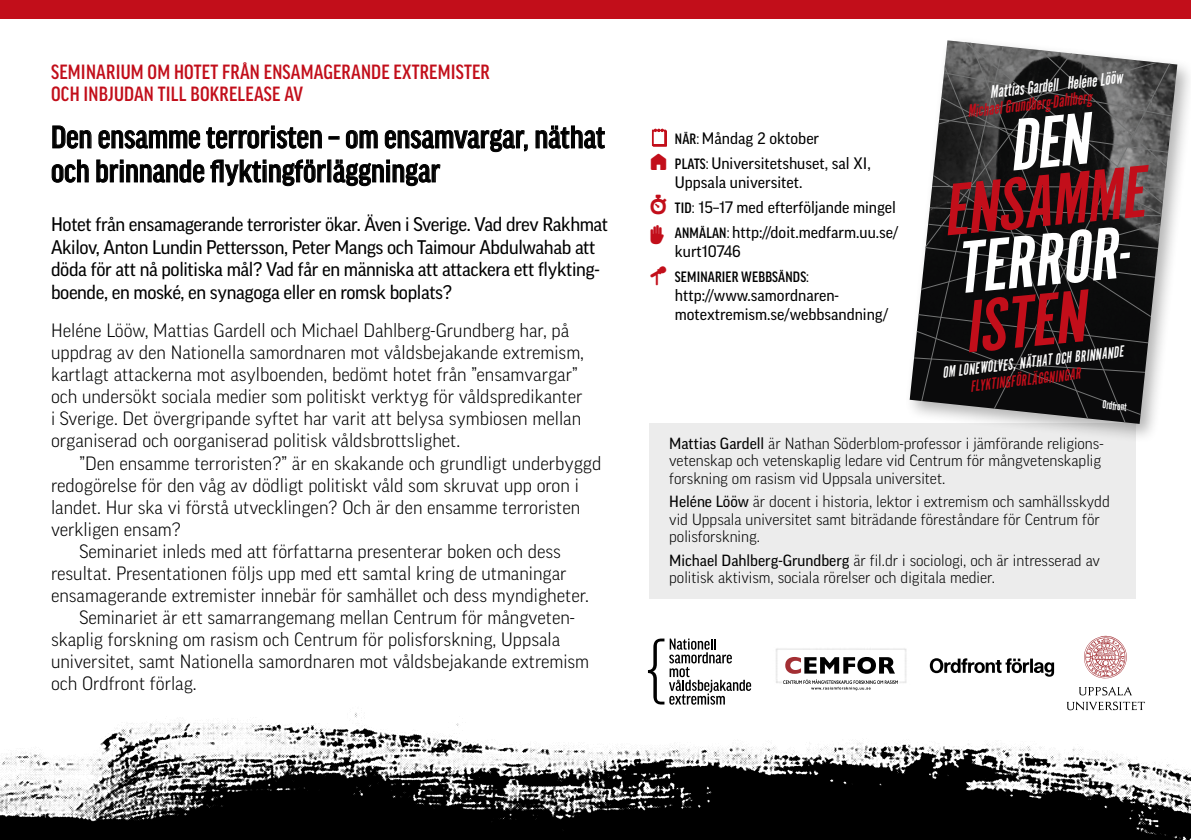
<style>
.page{position:relative;width:1191px;height:840px;background:#fff}
.page>*{position:absolute;margin:0;border:0;box-sizing:border-box;transform-origin:0 0}
.t1{font:italic 76.8px/59.6px "Alternate Got No 1 D";color:#fff;scale:1.09 1}
.t2{font:italic 76.2px "Alternate Got No 1 D";color:#c20e1a;scale:1.08 1}
.t3{font:500 condensed 33.6px/34px "Good Headline OT";color:#000}
.t4{font:500 condensed 22px/22px "Good Headline OT";letter-spacing:.01em;color:#c20e1a}
.t5{font:19px/22.8px "Good LF";letter-spacing:-.02em;color:#000}
.t6{font:300 18.6px/22px "Good";color:#000}
.t7{font:italic 18.6px "Alternate Got No 1 D";color:#c20e1a;scale:.93 1}
.t8{font:italic 18.6px "Alternate Got No 1 D";color:#fff;scale:.93 1}
.t9{font:italic 16.8px "Alternate Got No 1 D";color:#fff;scale:.93 1}
.t10{font:italic 16.8px "Alternate Got No 1 D";color:#c20e1a;scale:.93 1}
.t11{font:16px/24.8px "Good Pro News";color:#000}
.t12{font:500 condensed 16px "Good Headline OT";letter-spacing:.01em;color:#000}
.t13{font:300 15.6px/17.6px "Good";color:#000}
.t14{font:12.2px "Alternate Got No 1 D";color:#fff;scale:.95 1}
.s1{font-family:"Good Headline OT";font-weight:500;font-stretch:condensed}
.s2{font-size:69.6px}
.s3{color:#c20e1a}
.s4{font-family:"Good LF";font-weight:400}
</style>
<div class="page">
<img style="left:0;top:684px;width:1191px;height:155px">
<svg style="left:52px;top:125px;width:39px;height:23px"></svg>
<svg style="left:99px;top:130px;width:101px;height:18px"></svg>
<svg style="left:206px;top:126px;width:116px;height:23px"></svg>
<svg style="left:329px;top:136px;width:10px;height:3px"></svg>
<svg style="left:346px;top:130px;width:32px;height:18px"></svg>
<svg style="left:385px;top:129px;width:142px;height:23px"></svg>
<svg style="left:535px;top:125px;width:70px;height:23px"></svg>
<svg style="left:52px;top:159px;width:37px;height:23px"></svg>
<svg style="left:96px;top:159px;width:108px;height:24px"></svg>
<svg style="left:210px;top:159px;width:116px;height:27px"></svg>
<svg style="left:333px;top:159px;width:107px;height:27px"></svg>
<div style="left:649px;top:423px;width:486px;height:175px;background:#ececec"></div>
<div style="left:904px;top:35px;width:287px;height:407px;background:#000;opacity:.3"></div>
<img style="left:768px;top:648px;width:145px;height:48px">
<svg style="left:929px;top:658px;width:125px;height:18px"></svg>
<svg style="left:1079px;top:686px;width:53px;height:9px"></svg>
<svg style="left:1066px;top:701px;width:79px;height:9px"></svg>
<svg style="left:1084px;top:635px;width:43px;height:43px"></svg>
<svg style="left:648px;top:638px;width:103px;height:66px"></svg>
<div style="left:0;top:0;width:1191px;height:18px;background:#c20e1a"></div>
<svg style="left:652px;top:128px;width:15px;height:19px"></svg>
<svg style="left:909px;top:40px;width:268px;height:383px;background:#49494a"></svg>
<p class="t4" style="left:51px;top:61px;width:440px">SEMINARIUM OM HOTET FRÅN ENSAMAGERANDE EXTREMISTER<br>OCH INBJUDAN TILL BOKRELEASE AV</p>
<h3 class="t3" style="left:51px;top:121px;width:555px">Den ensamme terroristen – om ensamvargar, näthat och brinnande flyktingförläggningar</h3>
<p class="t11" style="left:675px;top:126px;width:197px"><span class="s1">NÄR:</span> Måndag 2 oktober<br><span class="s1">PLATS:</span> Universitetshuset, sal XI,</p>
<p class="t8" style="left:988px;top:83px;width:145px;rotate:-7deg">Mattias Gardell Heléne Lööw</p>
<p class="t7" style="left:966px;top:102px;width:136px;rotate:-7deg">Michael Grundberg-Dahlberg</p>
<h2 class="t2" style="left:938px;top:170px;width:189px;rotate:-5deg">ENSAMME</h2>
<p class="t11" style="left:675px;top:170px;width:225px">Uppsala universitet.<br><span class="s1">TID:</span> 15–17 med efterföljande mingel<br><span class="s1">ANMÄLAN:</span> http://doit.medfarm.uu.se/</p>
<p class="t11" style="left:675px;top:239px;width:67px">kurt10746</p>
<p class="t12" style="left:675px;top:269px;width:136px">SEMINARIER WEBBSÄNDS:</p>
<p class="t11" style="left:675px;top:285px;width:215px;line-height:19.2px">http://www.samordnaren&shy;motextremism.se/webbsandning/</p>
<p class="t5" style="left:51px;top:212px;width:559px">Hotet från ensamagerande terrorister ökar. Även i Sverige. Vad drev Rakhmat Akilov, Anton Lundin Pettersson, Peter Mangs och Taimour Abdulwahab att döda för att nå politiska mål? Vad får en människa att attackera ett flykting&shy;boende, en moské, en synagoga eller en romsk boplats?</p>
<p class="t6" style="left:51px;top:319px;width:534px">Heléne Lööw, Mattias Gardell och Michael Dahlberg-Grundberg har, på uppdrag av den Nationella samordnaren mot våldsbejakande extremism, kartlagt attackerna mot asylboenden, bedömt hotet från ”ensamvargar” och undersökt sociala medier som politiskt verktyg för våldspredikanter i Sverige. Det övergripande syftet har varit att belysa symbiosen mellan organiserad och oorganiserad politisk våldsbrottslighet.</p>
<p class="t6" style="left:79px;top:451px;width:523px">”Den ensamme terroristen?” är en skakande och grundligt underbyggd</p>
<p class="t6" style="left:51px;top:473px;width:529px">redogörelse för den våg av dödligt politiskt våld som skruvat upp oron i</p>
<p class="t6" style="left:51px;top:495px;width:531px">landet. Hur ska vi förstå utvecklingen? Och är den ensamme terroristen</p>
<p class="t6" style="left:51px;top:517px;width:131px">verkligen ensam?</p>
<p class="t6" style="left:79px;top:539px;width:483px">Seminariet inleds med att författarna presenterar boken och dess</p>
<p class="t6" style="left:51px;top:561px;width:517px">resultat. Presentationen följs upp med ett samtal kring de utmaningar</p>
<p class="t6" style="left:51px;top:583px;width:539px">ensamagerande extremister innebär för samhället och dess myndigheter.</p>
<p class="t6" style="left:79px;top:605px;width:497px">Seminariet är ett samarrangemang mellan Centrum för mångveten-</p>
<p class="t6" style="left:51px;top:627px;width:511px">skaplig forskning om rasism och Centrum för polisforskning, Uppsala</p>
<p class="t6" style="left:51px;top:649px;width:539px">universitet, samt Nationella samordnaren mot våldsbejakande extremism</p>
<p class="t6" style="left:51px;top:671px;width:147px">och Ordfront förlag.</p>
<h1 class="t1" style="left:953px;top:240px;width:159px;rotate:-5deg">TERROR<span class="s2">-<br></span><span class="s3">ISTEN</span></h1>
<p class="t9" style="left:941px;top:363px;width:197px;rotate:-7deg">OM LONEWOLVES, NÄTHAT OCH BRINNANDE</p>
<p class="t10" style="left:969px;top:377px;width:121px;rotate:-7deg">FLYKTINGFÖRLÄGGNINGAR</p>
<p class="t14" style="left:1103px;top:398px;width:27px;rotate:6deg">Ordfront</p>
<p class="t13" style="left:669px;top:434px;width:436px"><span class="s4">Mattias Gardell</span> är Nathan Söderblom-professor i jämförande religions&shy;vetenskap och vetenskaplig ledare vid Centrum för mångvetenskaplig forskning om rasism vid Uppsala universitet.</p>
<p class="t13" style="left:669px;top:492px;width:442px"><span class="s4">Heléne Lööw</span> är docent i historia, lektor i extremism och samhällsskydd vid Uppsala universitet samt biträdande föreståndare för Centrum för polisforskning.</p>
<p class="t13" style="left:669px;top:551px;width:432px"><span class="s4">Michael Dahlberg-Grundberg</span> är fil.dr i sociologi, och är intresserad av politisk aktivism, sociala rörelser och digitala medier.</p>
</div>
